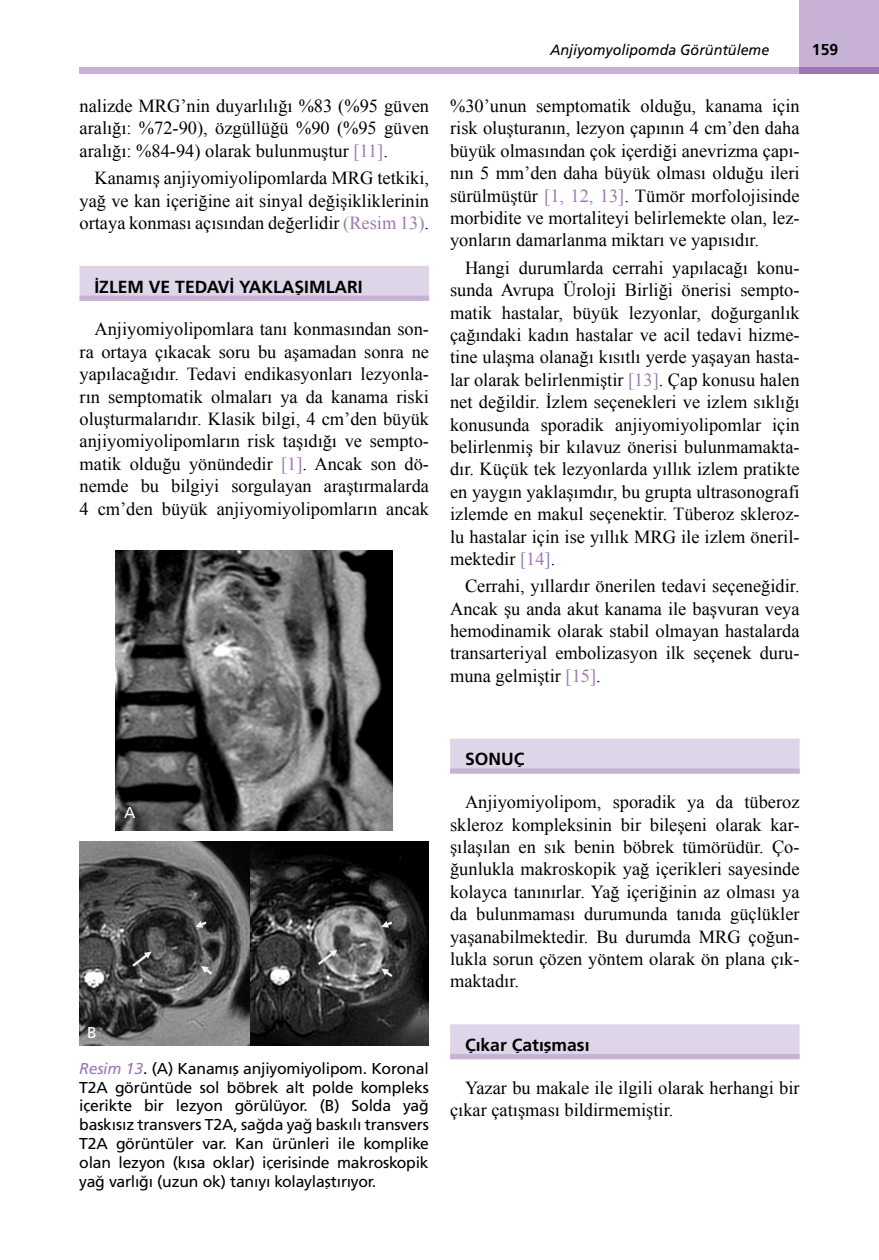
<style>
.page{position:relative;width:879px;height:1260px;background:#fff}
.page>*{position:absolute;margin:0;border:0;box-sizing:border-box;transform-origin:0 0}
.YAZI{font:18.38px/22.4px "Times New Roman";color:#000;text-align:justify}
.ARA_BASLIK{font:17.5px "Frutiger Bold Tr";color:#000}
.ANA_BASLIK{font:17.5px "Frutiger Bold Tr";color:#000}
.RESİM-ALTI{font:15.75px/18.9px "Frutiger Normal Tr";letter-spacing:-.01em;color:#000;text-align:justify}
.t1{font:15.75px "Frutiger Bold Tr";color:#000}
.RESİM-ALTI-2{font:15.75px "Frutiger Normal Tr";color:#fff}
.t2{font:14.88px "Frutiger Italic Tr";color:#000;scale:.96 1}
.s1{color:#9e76b3}
.s2{font-family:"Frutiger Italic Tr";color:#9e76b3}
</style>
<div class="page">
<div style="left:79px;top:67px;width:720px;height:7px;background:#c7b2d5"></div>
<div style="left:799px;top:0;width:79px;height:74px;background:#c7b2d5"></div>
<div style="left:799px;top:67px;width:79px;height:7px;background:#9e76b3"></div>
<div style="left:79px;top:266px;width:350px;height:35px;background:#ded5e9"></div>
<div style="left:79px;top:296px;width:350px;height:5px;background:#c7b2d5"></div>
<div style="left:450px;top:739px;width:349px;height:34px;background:#ded5e9"></div>
<div style="left:450px;top:768px;width:349px;height:6px;background:#c7b2d5"></div>
<div style="left:450px;top:1024px;width:349px;height:35px;background:#ded5e9"></div>
<div style="left:450px;top:1054px;width:349px;height:5px;background:#c7b2d5"></div>
<img style="left:116px;top:551px;width:276px;height:280px">
<img style="left:79px;top:841px;width:349px;height:204px">
<p class="YAZI" style="left:79px;top:94px;width:351px">nalizde MRG’nin duyarlılığı %83 (%95 güven aralığı: %72-90), özgüllüğü %90 (%95 güven aralığı: %84-94) olarak bulunmuştur <span class="s1">[11]</span>.</p>
<p class="YAZI" style="left:79px;top:166px;width:351px;text-indent:15px">Kanamış anjiyomiyolipomlarda MRG tetkiki, yağ ve kan içeriğine ait sinyal değişikliklerinin ortaya konması açısından değerlidir <span class="s1">(Resim 13)</span>.</p>
<p class="ARA_BASLIK" style="left:94px;top:276px;width:269px">İZLEM VE TEDAVİ YAKLAŞIMLARI</p>
<p class="YAZI" style="left:79px;top:318px;width:351px;text-indent:15px">Anjiyomiyolipomlara tanı konmasından son&shy;ra ortaya çıkacak soru bu aşamadan sonra ne yapılacağıdır. Tedavi endikasyonları lezyonla&shy;rın semptomatik olmaları ya da kanama riski oluşturmalarıdır. Klasik bilgi, 4 cm’den büyük anjiyomiyolipomların risk taşıdığı ve sempto&shy;matik olduğu yönündedir <span class="s1">[1]</span>. Ancak son dö&shy;nemde bu bilgiyi sorgulayan araştırmalarda 4 cm’den büyük anjiyomiyolipomların ancak</p>
<p class="t2" style="left:549px;top:41px;width:230px">Anjiyomyolipomda Görüntüleme</p>
<p class="t1" style="left:811px;top:40px;width:28px">159</p>
<p class="YAZI" style="left:450px;top:94px;width:351px">%30’unun semptomatik olduğu, kanama için risk oluşturanın, lezyon çapının 4 cm’den daha büyük olmasından çok içerdiği anevrizma çapı&shy;nın 5 mm’den daha büyük olması olduğu ileri sürülmüştür <span class="s1">[1, 12, 13]</span>. Tümör morfolojisinde morbidite ve mortaliteyi belirlemekte olan, lez&shy;yonların damarlanma miktarı ve yapısıdır.</p>
<p class="YAZI" style="left:450px;top:256px;width:351px;text-indent:15px">Hangi durumlarda cerrahi yapılacağı konu&shy;sunda Avrupa Üroloji Birliği önerisi sempto&shy;matik hastalar, büyük lezyonlar, doğurganlık çağındaki kadın hastalar ve acil tedavi hizme&shy;tine ulaşma olanağı kısıtlı yerde yaşayan hasta&shy;lar olarak belirlenmiştir <span class="s1">[13]</span>. Çap konusu halen net değildir. İzlem seçenekleri ve izlem sıklığı konusunda sporadik anjiyomiyolipomlar için belirlenmiş bir kılavuz önerisi bulunmamakta&shy;dır. Küçük tek lezyonlarda yıllık izlem pratikte en yaygın yaklaşımdır, bu grupta ultrasonografi izlemde en makul seçenektir. Tüberoz skleroz&shy;lu hastalar için ise yıllık MRG ile izlem öneril&shy;mektedir <span class="s1">[14]</span>.</p>
<p class="YAZI" style="left:450px;top:575px;width:351px;text-indent:15px">Cerrahi, yıllardır önerilen tedavi seçeneğidir.<br>Ancak şu anda akut kanama ile başvuran veya hemodinamik olarak stabil olmayan hastalarda transarteriyal embolizasyon ilk seçenek duru&shy;muna gelmiştir <span class="s1">[15]</span>.</p>
<p class="RESİM-ALTI-2" style="left:124px;top:804px;width:13px">A</p>
<p class="RESİM-ALTI-2" style="left:87px;top:1024px;width:11px">B</p>
<p class="RESİM-ALTI" style="left:79px;top:1059px;width:351px"><span class="s2">Resim 13</span>. (A) Kanamış anjiyomiyolipom. Koronal T2A görüntüde sol böbrek alt polde kompleks içerikte bir lezyon görülüyor. (B) Solda yağ baskısız transvers T2A, sağda yağ baskılı transvers T2A görüntüler var. Kan ürünleri ile komplike olan lezyon (kısa oklar) içerisinde makroskopik yağ varlığı (uzun ok) tanıyı kolaylaştırıyor.</p>
<p class="ANA_BASLIK" style="left:464px;top:749px;width:61px">SONUÇ</p>
<p class="YAZI" style="left:450px;top:791px;width:351px;text-indent:15px">Anjiyomiyolipom, sporadik ya da tüberoz skleroz kompleksinin bir bileşeni olarak kar&shy;şılaşılan en sık benin böbrek tümörüdür. Ço&shy;ğunlukla makroskopik yağ içerikleri sayesinde kolayca tanınırlar. Yağ içeriğinin az olması ya da bulunmaması durumunda tanıda güçlükler yaşanabilmektedir. Bu durumda MRG çoğun&shy;lukla sorun çözen yöntem olarak ön plana çık&shy;maktadır.</p>
<p class="ARA_BASLIK" style="left:464px;top:1035px;width:126px">Çıkar Çatışması</p>
<p class="YAZI" style="left:450px;top:1076px;width:351px;text-indent:15px">Yazar bu makale ile ilgili olarak herhangi bir çıkar çatışması bildirmemiştir.</p>
</div>
